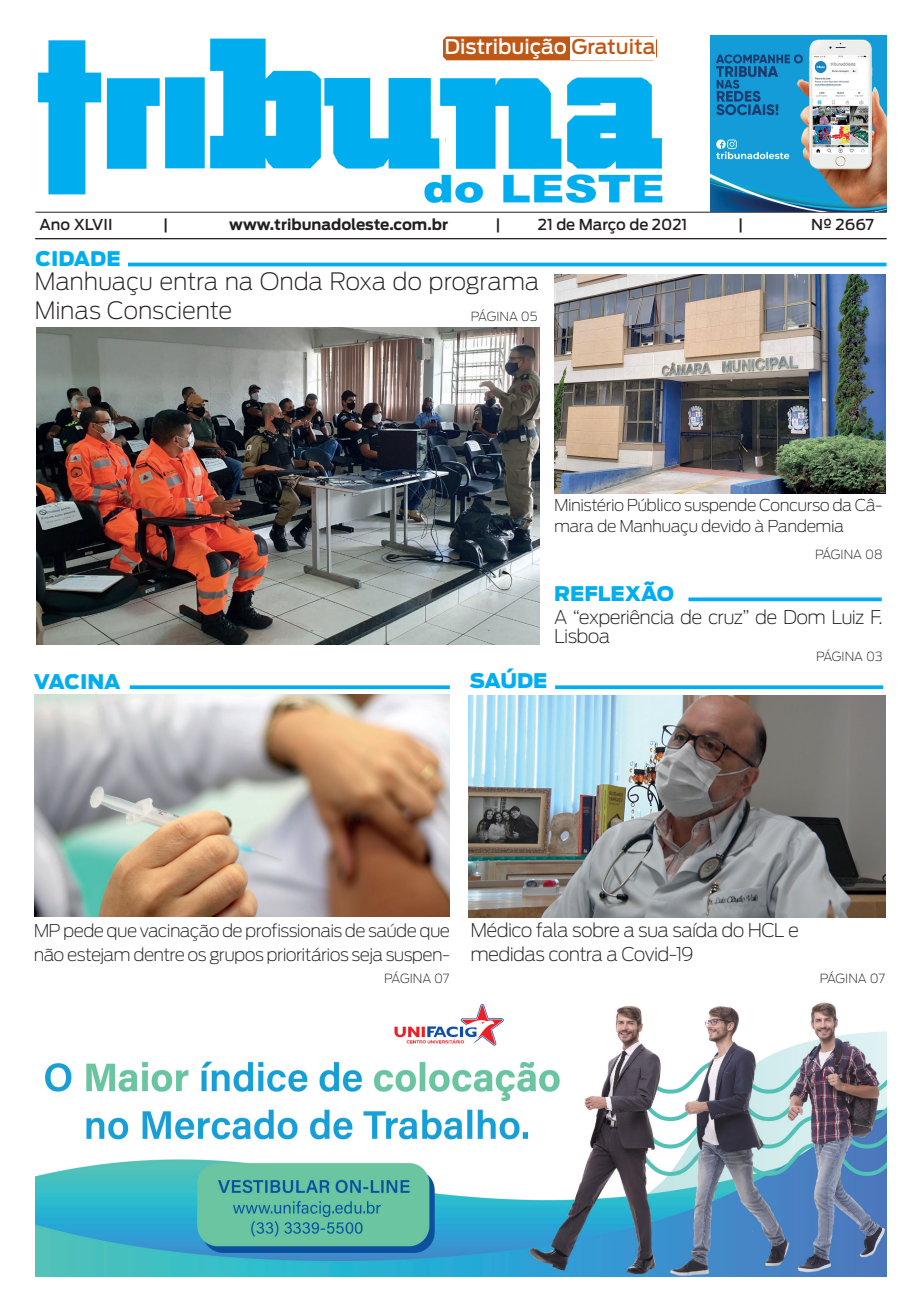
<style>
.page{position:relative;width:922px;height:1312px;background:#fff}
.page>*{position:absolute;margin:0;border:0;box-sizing:border-box;transform-origin:0 0}
.t1{font:200 23.75px/28.8px "Antenna";letter-spacing:-.015em;color:#231f20}
.t2{font:500 20.25px "Antenna";color:#fff}
.t3{font:900 20px "Antenna";color:#00aeef}
.t4{font:200 18.75px/23.8px "Antenna";letter-spacing:-.04em;color:#231f20}
.t5{font:200 17.5px/23.8px "Antenna";letter-spacing:-.04em;color:#231f20}
.t6{font:200 16.25px/21.2px "Antenna";letter-spacing:-.035em;color:#231f20}
.t7{font:500 15px "Antenna";color:#231f20}
.t8{font:700 15px "Antenna";color:#231f20}
.t9{font:200 12.5px "Antenna";color:#231f20}
.s1{color:#bf5816}
</style>
<div class="page">
<img style="left:37px;top:38px;width:626px;height:165px">
<svg style="left:443px;top:36px;width:214px;height:24px;background:#c15d1d"></svg>
<hr style="left:35px;top:212px;width:851px;height:1px;background:#231f20">
<div style="left:570px;top:37px;width:86px;height:23px;background:#fff"></div>
<hr style="left:36px;top:238px;width:850px;height:1px;background:#231f20">
<hr style="left:35px;top:238px;width:850px;height:1px;background:#231f20">
<img style="left:710px;top:35px;width:176px;height:176px">
<img style="left:35px;top:1002px;width:851px;height:274px">
<svg style="left:555px;top:685px;width:328px;height:4px"></svg>
<svg style="left:688px;top:597px;width:193px;height:4px"></svg>
<svg style="left:130px;top:685px;width:319px;height:4px"></svg>
<svg style="left:128px;top:262px;width:758px;height:4px;background:#29bbf1"></svg>
<img style="left:36px;top:328px;width:503px;height:316px">
<img style="left:554px;top:274px;width:331px;height:219px">
<img style="left:35px;top:694px;width:414px;height:222px">
<img style="left:468px;top:695px;width:417px;height:221px">
<p class="t2" style="left:444px;top:35px;width:212px">Distribuição <span class="s1">Gratuita</span></p>
<p class="t7" style="left:40px;top:216px;width:74px">Ano XLVII</p>
<p class="t7" style="left:163px;top:216px;width:7px">|</p>
<p class="t8" style="left:229px;top:216px;width:220px">www.tribunadoleste.com.br</p>
<p class="t7" style="left:495px;top:216px;width:7px">|</p>
<p class="t7" style="left:537px;top:216px;width:151px">21 de Março de 2021</p>
<p class="t7" style="left:738px;top:216px;width:7px">|</p>
<p class="t7" style="left:810px;top:216px;width:64px">Nº 2667</p>
<p class="t3" style="left:35px;top:246px;width:87px">CIDADE</p>
<h1 class="t1" style="left:34px;top:267px;width:506px">Manhuaçu entra na Onda Roxa do programa<br>Minas Consciente</h1>
<p class="t9" style="left:471px;top:308px;width:68px">PÁGINA 05</p>
<p class="t3" style="left:34px;top:669px;width:88px">VACINA</p>
<p class="t6" style="left:554px;top:494px;width:330px">Ministério Público suspende Concurso da Câ&shy;mara de Manhuaçu devido à Pandemia</p>
<p class="t9" style="left:814px;top:547px;width:69px">PÁGINA 08</p>
<p class="t3" style="left:469px;top:668px;width:79px">SAÚDE</p>
<p class="t3" style="left:554px;top:581px;width:121px">REFLEXÃO</p>
<p class="t4" style="left:554px;top:607px;width:330px;line-height:18.8px">A “experiência de cruz” de Dom Luiz F.<br>Lisboa</p>
<p class="t9" style="left:815px;top:649px;width:68px">PÁGINA 03</p>
<p class="t5" style="left:34px;top:918px;width:418px">MP pede que vacinação de profissionais de saúde que não estejam dentre os grupos prioritários seja suspen-</p>
<p class="t9" style="left:384px;top:971px;width:67px">PÁGINA 07</p>
<p class="t4" style="left:470px;top:918px;width:330px">Médico fala sobre a sua saída do HCL e medidas contra a Covid-19</p>
<p class="t9" style="left:819px;top:970px;width:67px">PÁGINA 07</p>
</div>
